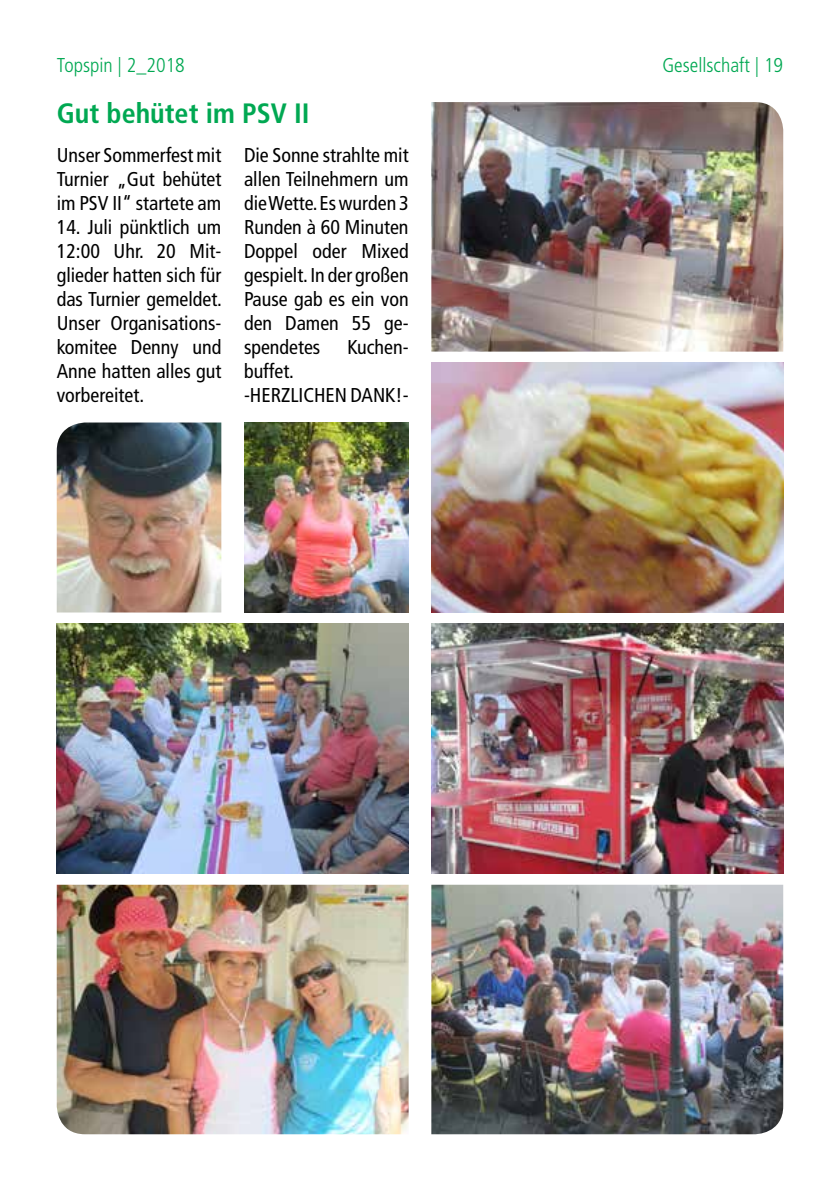
<style>
.page{position:relative;width:840px;height:1191px;background:#fff}
.page>*{position:absolute;margin:0;border:0;box-sizing:border-box;transform-origin:0 0}
.t1{font:700 condensed 28px "Frutiger";color:#00a852}
.t2{font:condensed 20px/24px "Frutiger";color:#000;text-align:justify}
.t3{font:300 condensed 20px "Frutiger";color:#00a852}
</style>
<div class="page">
<img style="left:431px;top:102px;width:351px;height:249px">
<img style="left:431px;top:363px;width:351px;height:249px">
<img style="left:57px;top:422px;width:164px;height:190px">
<img style="left:244px;top:422px;width:164px;height:190px">
<img style="left:431px;top:624px;width:351px;height:249px">
<img style="left:57px;top:624px;width:351px;height:249px">
<img style="left:431px;top:884px;width:351px;height:250px">
<img style="left:57px;top:884px;width:351px;height:250px">
<p class="t3" style="left:57px;top:53px;width:130px">Topspin | 2_2018</p>
<p class="t3" style="left:662px;top:53px;width:122px">Gesellschaft | 19</p>
<h1 class="t1" style="left:57px;top:97px;width:254px">Gut behütet im PSV II</h1>
<p class="t2" style="left:57px;top:143px;width:166px">Unser Sommerfest mit Turnier „Gut behütet im PSV II“ startete am</p>
<p class="t2" style="left:57px;top:215px;width:167px">14. Juli pünktlich um 12:00 Uhr. 20 Mit&shy;glieder hatten sich für das Turnier gemeldet.<br>Unser Organisations&shy;komitee Denny und Anne hatten alles gut vorbereitet.</p>
<p class="t2" style="left:244px;top:143px;width:166px">Die Sonne strahlte mit allen Teilnehmern um die Wette. Es wurden 3<br>Runden à 60 Minuten Doppel oder Mixed gespielt. In der großen Pause gab es ein von den Damen 55 ge&shy;spendetes</p>
<p class="t2" style="left:347px;top:335px;width:63px">Kuchen-</p>
<p class="t2" style="left:244px;top:359px;width:166px">buffet.<br>-HERZLICHEN DANK!-</p>
</div>
